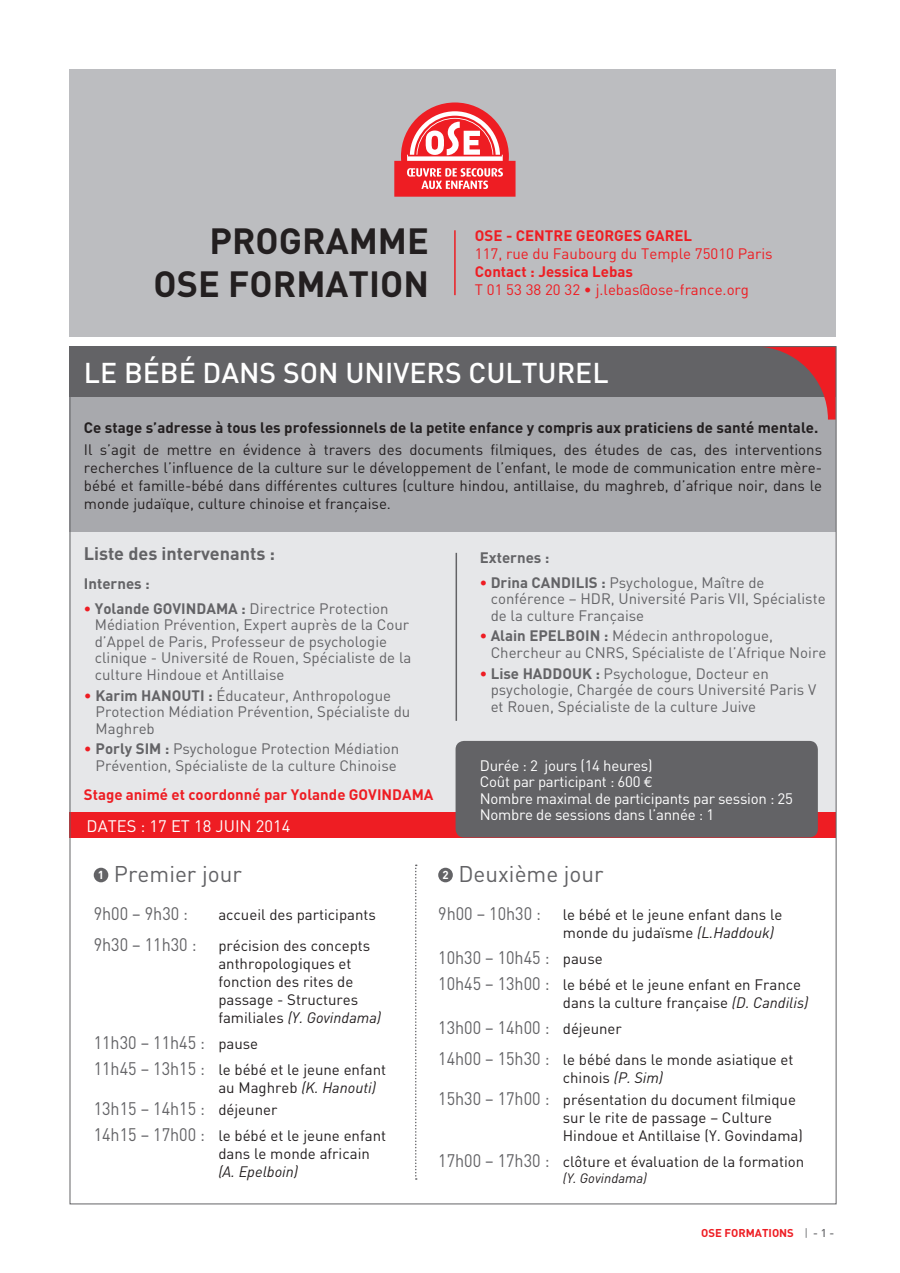
<style>
.page{position:relative;width:900px;height:1273px;background:#fff}
.page>*{position:absolute;margin:0;border:0;box-sizing:border-box;transform-origin:0 0}
.t1{font:700 36px/43.2px "DINVAINS";color:#231f20;text-align:right}
.t2{font:500 28.35px "DINVAINS";color:#fff}
.t3{font:22.5px "DINVAINS";color:#636366}
.t4{font:18px "DINVAINS";color:#636366;scale:.9 1}
.t5{font:700 18px "DIN";color:#636366}
.t6{font:16.5px "DINVAINS";color:#fff}
.t7{font:15px/18px "DINVAINS";color:#231f20}
.t8{font:15px/16.5px "DINVAINS";color:#636366}
.t9{font:15px/16.5px "DINVAINS";letter-spacing:-.02em;color:#fff}
.t10{font:700 15px "DINVAINS";color:#231f20}
.t11{font:700 15px "DINVAINS";color:#ee1d23}
.t12{font:15px "DINVAINS";color:#ee1d23}
.t13{font:700 15px "DINVAINS";color:#636366}
.t14{font:italic 15px "DINVAINS";color:#231f20}
.t15{font:italic 13.5px "DINVAINS";color:#231f20}
.t16{font:700 11.25px "DINVAINS";color:#ee1d23}
.s1{font-weight:700;color:#ee1d23}
.s2{font-weight:700}
.s3{color:#ee1d23}
.s4{font-family:"Euro Mono"}
.s5{font-size:18px;color:#636366}
.s6{font-style:italic}
.s7{font-size:15px;color:#231f20}
.s8{font-weight:400;color:#6c6d70}
.s9{font-weight:500;color:#6c6d70}
</style>
<div class="page">
<div style="left:70px;top:531px;width:765px;height:300px;background:#e6e7e9"></div>
<div style="left:70px;top:396px;width:765px;height:135px;background:#a8a9ad"></div>
<div style="left:70px;top:346px;width:765px;height:50px;background:#636366"></div>
<svg style="left:415px;top:864px;width:1px;height:315px"></svg>
<div style="left:70px;top:69px;width:765px;height:268px;background:#bcbdc0"></div>
<svg style="left:394px;top:102px;width:121px;height:95px"></svg>
<svg style="left:754px;top:348px;width:80px;height:71px"></svg>
<div style="left:70px;top:812px;width:765px;height:25px;background:#ee1d23"></div>
<div style="left:455px;top:741px;width:362px;height:96px;background:#636366;border-radius:9px"></div>
<div style="left:94px;top:867px;width:14px;height:15px;background:#636366;border-radius:50%"></div>
<div style="left:438px;top:867px;width:14px;height:15px;background:#636366;border-radius:50%"></div>
<hr style="left:455px;top:553px;width:2px;height:168px;background:#636366">
<hr style="left:454px;top:230px;width:1px;height:65px;background:#ee1d23">
<h1 class="t1" style="left:153px;top:218px;width:277px">PROGRAMME<br>OSE FORMATION</h1>
<p class="t11" style="left:474px;top:226px;width:219px">OSE - CENTRE GEORGES GAREL</p>
<p class="t12" style="left:474px;top:244px;width:299px">117, rue du Faubourg du Temple 75010 Paris</p>
<p class="t11" style="left:474px;top:262px;width:159px">Contact : Jessica Lebas</p>
<p class="t12" style="left:474px;top:280px;width:275px">T 01 53 38 20 32 • j.lebas@ose-france.org</p>
<h2 class="t2" style="left:84px;top:355px;width:522px">LE BÉBÉ DANS SON UNIVERS CULTUREL</h2>
<p class="t10" style="left:84px;top:417px;width:735px">Ce stage s’adresse à tous les professionnels de la petite enfance y compris aux praticiens de santé mentale.</p>
<p class="t7" style="left:84px;top:440px;width:739px;text-align:justify">I l s’agit de mettre en évidence à travers des documents filmiques, des études de cas, des interventions recherches l’influence de la culture sur le développement de l’enfant, le mode de communication entre mère&shy;bébé et famille-bébé dans différentes cultures (culture hindou, antillaise, du maghreb, d’afrique noir, dans le monde judaïque, culture chinoise et française.</p>
<p class="t5" style="left:84px;top:542px;width:193px">Liste des intervenants :</p>
<p class="t13" style="left:479px;top:547px;width:71px">Externes :</p>
<p class="t8" style="left:490px;top:573px;width:336px;text-indent:-11px"><span class="s1">•</span> <span class="s2">Drina CANDILIS :</span> Psychologue, Maître de conférence – HDR, U niversité Paris VII , Spécialiste de la culture Française</p>
<p class="t8" style="left:490px;top:627px;width:337px;text-indent:-11px"><span class="s1">•</span> <span class="s2">Alain EPELBOIN :</span> Médecin anthropologue,<br>Chercheur au CNRS, Spécialiste de l’Afrique Noire</p>
<p class="t8" style="left:490px;top:664px;width:327px;text-indent:-11px"><span class="s1">•</span> <span class="s2">Lise HADDOUK :</span> Psychologue, Docteur en psychologie, Chargée de cours U niversité Paris V et Rouen, Spécialiste de la culture Juive</p>
<p class="t13" style="left:84px;top:573px;width:67px">Internes :</p>
<p class="t8" style="left:95px;top:600px;width:318px;text-indent:-11px"><span class="s1">•</span> <span class="s2">Yolande GOVINDAMA :</span> Directrice Protection Médiation Prévention, Expert auprès de la Cour d’Appel de Paris, Professeur de psychologie clinique - U niversité de Rouen, Spécialiste de la culture Hindoue et Antillaise</p>
<p class="t8" style="left:96px;top:686px;width:316px;text-indent:-12px"><span class="s3">•</span> <span class="s2">Karim HANOUTI :</span> éducateur, Anthropologue<br>Protection Médiation Prévention, Spécialiste du<br>Maghreb</p>
<p class="t8" style="left:84px;top:740px;width:317px;text-align:right"><span class="s3">•</span> <span class="s2">Porly SIM :</span> Psychologue Protection Médiation<br>Prévention, Spécialiste de la culture Chinoise</p>
<p class="t11" style="left:84px;top:785px;width:351px">Stage animé et coordonné par Yolande GOVINDAMA</p>
<p class="t9" style="left:479px;top:756px;width:314px">Durée : 2 jours (14 heures)<br>Coût par participant : 600 <span class="s4">€<br></span>Nombre maximal de participants par session : 25<br>Nombre de sessions dans l’année : 1</p>
<p class="t6" style="left:87px;top:815px;width:205px">Dates : 17 et 18 juin 2014</p>
<h3 class="t3" style="left:98px;top:860px;width:145px"><sup>1</sup> Premier jour</h3>
<p class="t4" style="left:94px;top:902px;width:106px">9h00 – 9h30 :</p>
<h3 class="t3" style="left:442px;top:860px;width:163px"><sup>2</sup> Deuxième jour</h3>
<p class="t7" style="left:562px;top:905px;width:221px;text-indent:-124px"><span class="s5">9h00 – 10h30 :</span> le bébé et le jeune enfant dans le monde du judaïsme <span class="s6">(L.Haddouk)</span></p>
<p class="t4" style="left:438px;top:946px;width:184px">10h30 – 10h45 : <span class="s7">pause</span></p>
<p class="t7" style="left:562px;top:975px;width:247px;text-indent:-124px"><span class="s5">10h45 – 13h00 :</span> le bébé et le jeune enfant en France dans la culture française <span class="s6">(D. Candilis)</span></p>
<p class="t4" style="left:438px;top:1016px;width:205px">13h00 – 14h00 : <span class="s7">déjeuner</span></p>
<p class="t7" style="left:438px;top:1050px;width:356px;text-align:center"><span class="s5">14h00 – 15h30 :</span> le bébé dans le monde asiatique et chinois <span class="s6">(P. Sim)</span></p>
<p class="t7" style="left:562px;top:1090px;width:241px;text-indent:-124px"><span class="s5">15h30 – 17h00 :</span> présentation du document filmique sur le rite de passage – Culture<br>Hindoue et Antillaise (Y. Govindama)</p>
<p class="t7" style="left:438px;top:1151px;width:367px"><span class="s5">17h00 – 17h30 :</span> clôture et évaluation de la formation</p>
<p class="t15" style="left:562px;top:1169px;width:86px">(Y. Govindama)</p>
<p class="t7" style="left:94px;top:899px;width:283px;line-height:31.2px;text-indent:125px">accueil des participants<br><span class="s5">9h30 – 11h30 :</span> précision des concepts</p>
<p class="t7" style="left:218px;top:954px;width:164px">anthropologiques et fonction des rites de passage - Structures familiales <span class="s6">(Y. Govindama)</span></p>
<p class="t4" style="left:94px;top:1031px;width:184px">11h30 – 11h45 : <span class="s7">pause</span></p>
<p class="t7" style="left:218px;top:1060px;width:169px;text-indent:-125px"><span class="s5">11h45 – 13h15 :</span> le bébé et le jeune enfant au Maghreb <span class="s6">(K. Hanouti)</span></p>
<p class="t4" style="left:94px;top:1097px;width:205px">13h15 – 14h15 : <span class="s7">déjeuner</span></p>
<p class="t7" style="left:218px;top:1126px;width:169px;text-indent:-125px"><span class="s5">14h15 – 17h00 :</span> le bébé et le jeune enfant dans le monde africain</p>
<p class="t14" style="left:218px;top:1162px;width:81px">(A. Epelboin)</p>
<p class="t16" style="left:701px;top:1226px;width:134px">OSE FORMATIONS <span class="s8">|</span> <span class="s9">- 1 -</span></p>
</div>
